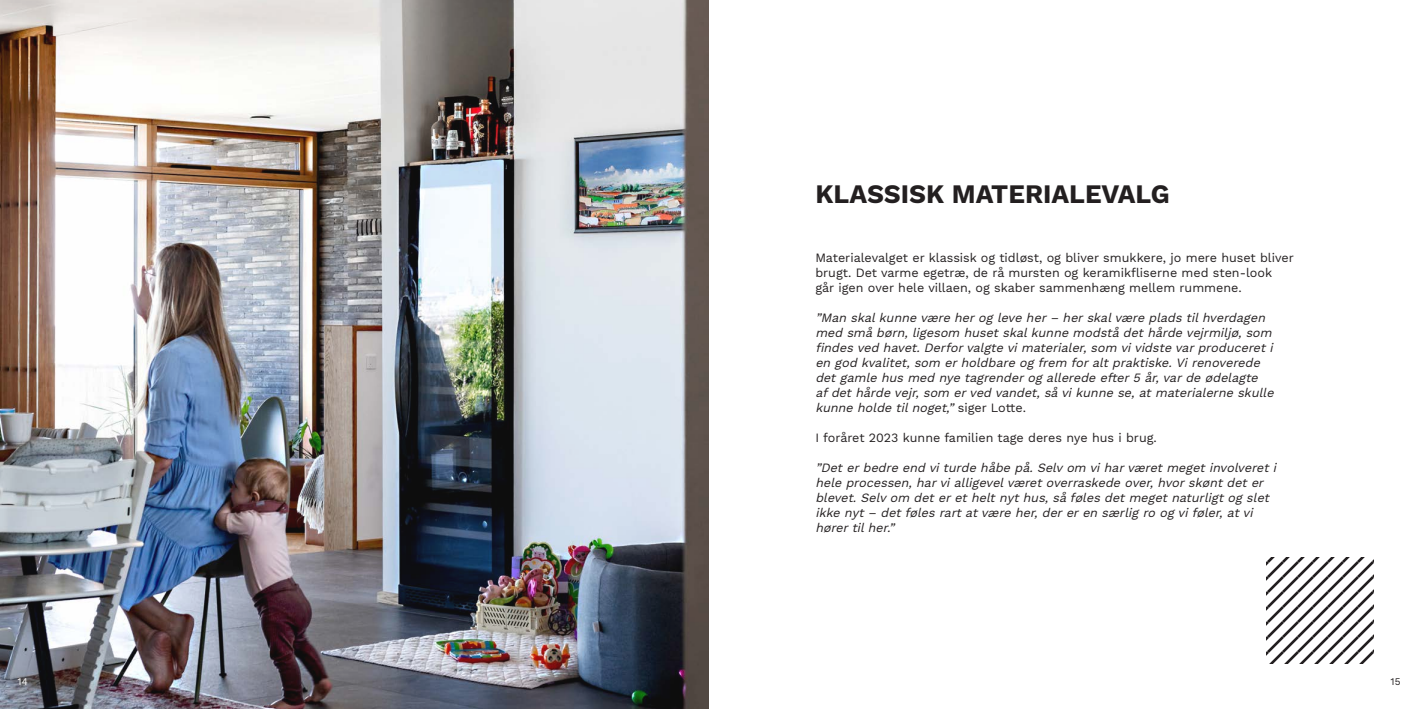
<style>
.page{position:relative;width:1418px;height:709px;background:#fff}
.page>*{position:absolute;margin:0;border:0;box-sizing:border-box;transform-origin:0 0}
.t1{font:700 26.25px "Work Sans";color:#231f20}
.t2{font:italic 12.5px "Work Sans";color:#231f20}
.t3{font:12.5px/15px "Work Sans";color:#231f20}
.t4{font:10px "Work Sans";color:#fff}
.t5{font:10px "Work Sans";color:#231f20}
.s1{font-style:normal}
</style>
<div class="page">
<img style="left:0;top:0;width:709px;height:709px">
<svg style="left:1266px;top:557px;width:106px;height:107px"></svg>
<p class="t1" style="left:815px;top:179px;width:356px">KLASSISK MATERIALEVALG</p>
<p class="t3" style="left:815px;top:250px;width:480px">Materialevalget er klassisk og tidløst, og bliver smukkere, jo mere huset bliver brugt. Det varme egetræ, de rå mursten og keramikfliserne med sten-look</p>
<p class="t3" style="left:815px;top:280px;width:428px">går igen over hele villaen, og skaber sammenhæng mellem rummene.</p>
<p class="t2" style="left:815px;top:310px;width:454px">”Man skalkunne være herog leve her– herskalvære plads tilhverdagen</p>
<p class="t2" style="left:815px;top:325px;width:461px">med små børn, ligesom huset skalkunne modstå det hårde vejrmiljø, som</p>
<p class="t2" style="left:815px;top:340px;width:462px">findes ved havet. Derforvalgte vi materialer, som vividste varproduceret i</p>
<p class="t2" style="left:815px;top:355px;width:449px">en god kvalitet, som erholdbare og frem foralt praktiske.Vi renoverede</p>
<p class="t2" style="left:815px;top:370px;width:447px">det gamle hus med nye tagrenderog allerede efter5 år,varde ødelagte</p>
<p class="t2" style="left:815px;top:385px;width:463px">afdet hårde vejr, som erved vandet, så vi kunne se, at materialerne skulle</p>
<p class="t2" style="left:815px;top:400px;width:212px">kunne holde tilnoget,” <span class="s1">s i g e r L o tt e .</span></p>
<p class="t3" style="left:815px;top:430px;width:343px">I foråret 2023 kunne familien tage deres nye hus i brug.</p>
<p class="t2" style="left:815px;top:460px;width:465px">”Det erbedre end viturde håbe på. Selvom vi harværet meget involveret i</p>
<p class="t2" style="left:815px;top:475px;width:453px">hele processen, harvi alligevelværet overraskede over, hvorskønt det er</p>
<p class="t2" style="left:815px;top:490px;width:458px">blevet. Selvom det eret helt nyt hus, så føles det meget naturligt og slet</p>
<p class="t2" style="left:815px;top:505px;width:442px">ikke nyt – detføles rart atvære her, dereren særlig ro og viføler, atvi</p>
<p class="t2" style="left:815px;top:520px;width:84px">hørertilher.”</p>
<p class="t4" style="left:18px;top:675px;width:12px">14</p>
<p class="t5" style="left:1390px;top:675px;width:11px">15</p>
</div>
